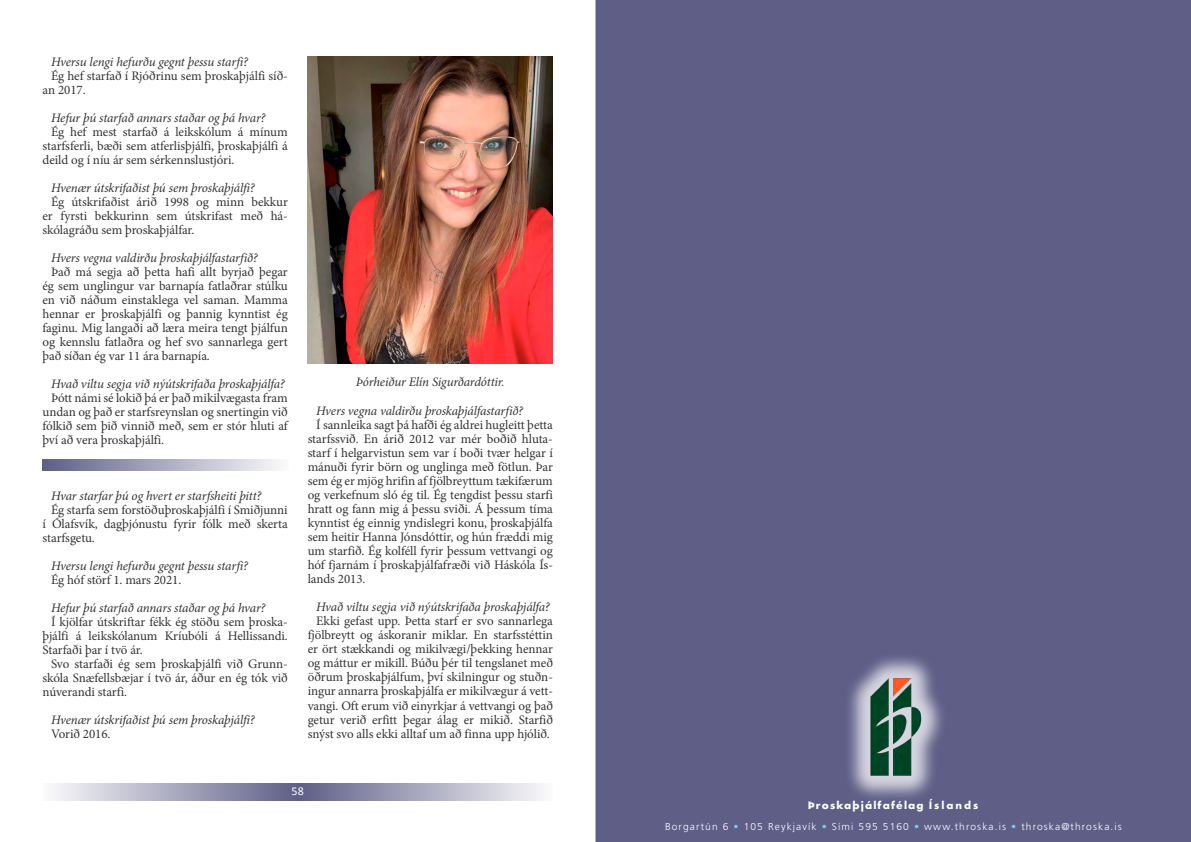
<style>
.page{position:relative;width:1191px;height:842px;background:#fff}
.page>*{position:absolute;margin:0;border:0;box-sizing:border-box;transform-origin:0 0}
.t1{font:13px/14px "Minion Pro";letter-spacing:-.005em;color:#333;text-align:justify}
.t2{font:italic 13px "Minion Pro";letter-spacing:-.015em;color:#333}
.t3{font:12px "Calibri";color:#fff}
.t4{font:300 10px "Frutiger";letter-spacing:.11em;color:#fff}
.t5{font:700 10px "Futura";letter-spacing:.11em;color:#fff}
.s1{color:#6dcff6}
</style>
<div class="page">
<div style="left:298px;top:783px;width:254px;height:17px;background:linear-gradient(to right,#5e5e87,#fafafb)"></div>
<div style="left:42px;top:783px;width:256px;height:17px;background:linear-gradient(to right,#fbfbfc,#5f5f88)"></div>
<svg style="left:42px;top:459px;width:236px;height:12px"></svg>
<img style="left:308px;top:57px;width:245px;height:306px">
<div style="left:596px;top:1px;width:594px;height:840px;background:#5e5e87"></div>
<div style="left:843px;top:651px;width:104px;height:152px;background:#fff;opacity:.75"></div>
<img style="left:843px;top:657px;width:104px;height:124px">
<p class="t2" style="left:51px;top:53px;width:198px">Hversu lengi hefurðu gegnt þessu starfi?</p>
<p class="t1" style="left:43px;top:69px;width:247px;text-indent:9px">Ég hef starfað í Rjóðrinu sem þroskaþjálfi síð&shy;an 2017.</p>
<p class="t2" style="left:51px;top:109px;width:216px">Hefur þú starfað annars staðar og þá hvar?</p>
<p class="t1" style="left:43px;top:125px;width:247px;text-indent:9px">Ég hef mest starfað á leikskólum á mínum starfsferli, bæði sem atferlisþjálfi, þroskaþjálfi á deild og í níu ár sem sérkennslustjóri.</p>
<p class="t2" style="left:51px;top:179px;width:205px">Hvenær útskrifaðist þú sem þroskaþjálfi?</p>
<p class="t1" style="left:43px;top:195px;width:247px;text-indent:9px">Ég útskrifaðist árið 1998 og minn bekkur er fyrsti bekkurinn sem útskrifast með há&shy;skólagráðu sem þroskaþjálfar.</p>
<p class="t2" style="left:51px;top:249px;width:208px">Hvers vegna valdirðu þroskaþjálfastarfið?</p>
<p class="t1" style="left:43px;top:265px;width:247px;text-indent:9px">Það má segja að þetta hafi allt byrjað þegar ég sem unglingur var barnapía fatlaðrar stúlku en við náðum einstaklega vel saman. Mamma hennar er þroskaþjálfi og þannig kynntist ég faginu. Mig langaði að læra meira tengt þjálfun og kennslu fatlaðra og hef svo sannarlega gert það síðan ég var 11 ára barnapía.</p>
<p class="t2" style="left:51px;top:375px;width:235px">Hvað viltu segja við nýútskrifaða þroskaþjálfa?</p>
<p class="t1" style="left:43px;top:391px;width:247px;text-indent:9px">Þótt námi sé lokið þá er það mikilvægasta fram undan og það er starfsreynslan og snertingin við fólkið sem þið vinnið með, sem er stór hluti af því að vera þroskaþjálfi.</p>
<p class="t2" style="left:51px;top:487px;width:212px">Hvar starfar þú og hvert er starfsheiti þitt?</p>
<p class="t1" style="left:43px;top:503px;width:247px;text-indent:9px">Ég starfa sem forstöðuþroskaþjálfi í Smiðjunni í Ólafsvík, dagþjónustu fyrir fólk með skerta starfsgetu.</p>
<p class="t2" style="left:51px;top:557px;width:198px">Hversu lengi hefurðu gegnt þessu starfi?</p>
<p class="t1" style="left:51px;top:573px;width:132px">Ég hóf störf 1. mars 2021.</p>
<p class="t2" style="left:51px;top:599px;width:216px">Hefur þú starfað annars staðar og þá hvar?</p>
<p class="t1" style="left:43px;top:615px;width:247px;text-indent:9px">Í kjölfar útskriftar fékk ég stöðu sem þroska&shy;þjálfi á leikskólanum Kríubóli á Hellissandi.<br>Starfaði þar í tvö ár.</p>
<p class="t1" style="left:43px;top:657px;width:247px;text-indent:9px">Svo starfaði ég sem þroskaþjálfi við Grunn&shy;skóla Snæfellsbæjar í tvö ár, áður en ég tók við núverandi starfi.</p>
<p class="t2" style="left:51px;top:711px;width:205px">Hvenær útskrifaðist þú sem þroskaþjálfi?</p>
<p class="t1" style="left:51px;top:727px;width:61px">Vorið 2016.</p>
<p class="t2" style="left:356px;top:373px;width:150px">Þórheiður Elín Sigurðardóttir.</p>
<p class="t2" style="left:316px;top:402px;width:208px">Hvers vegna valdirðu þroskaþjálfastarfið?</p>
<p class="t1" style="left:308px;top:418px;width:247px;text-indent:9px">Í sannleika sagt þá hafði ég aldrei hugleitt þetta starfssvið. En árið 2012 var mér boðið hluta&shy;starf í helgarvistun sem var í boði tvær helgar í mánuði fyrir börn og unglinga með fötlun. Þar sem ég er mjög hrifin af fjölbreyttum tækifærum og verkefnum sló ég til. Ég tengdist þessu starfi hratt og fann mig á þessu sviði. Á þessum tíma kynntist ég einnig yndislegri konu, þroskaþjálfa sem heitir Hanna Jónsdóttir, og hún fræddi mig um starfið. Ég kolféll fyrir þessum vettvangi og hóf fjarnám í þroskaþjálfafræði við Háskóla Ís&shy;lands 2013.</p>
<p class="t2" style="left:316px;top:598px;width:235px">Hvað viltu segja við nýútskrifaða þroskaþjálfa?</p>
<p class="t1" style="left:308px;top:614px;width:247px;text-indent:9px">Ekki gefast upp. Þetta starf er svo sannarlega fjölbreytt og áskoranir miklar. En starfsstéttin er ört stækkandi og mikilvægi/þekking hennar og máttur er mikill. Búðu þér til tengslanet með öðrum þroskaþjálfum, því skilningur og stuðn&shy;ingur annarra þroskaþjálfa er mikilvægur á vett&shy;vangi. Oft erum við einyrkjar á vettvangi og það getur verið erfitt þegar álag er mikið. Starfið snýst svo alls ekki alltaf um að finna upp hjólið.</p>
<p class="t3" style="left:292px;top:782px;width:14px">58</p>
<p class="t5" style="left:808px;top:798px;width:172px">Þroskaþjálfafélag Íslands</p>
<p class="t4" style="left:665px;top:821px;width:458px">Borgartún 6 <span class="s1">•</span> 105 Reykjavík <span class="s1">•</span> Sími 595 5160 <span class="s1">•</span> www.throska.is <span class="s1">•</span> throska@throska.is</p>
</div>
